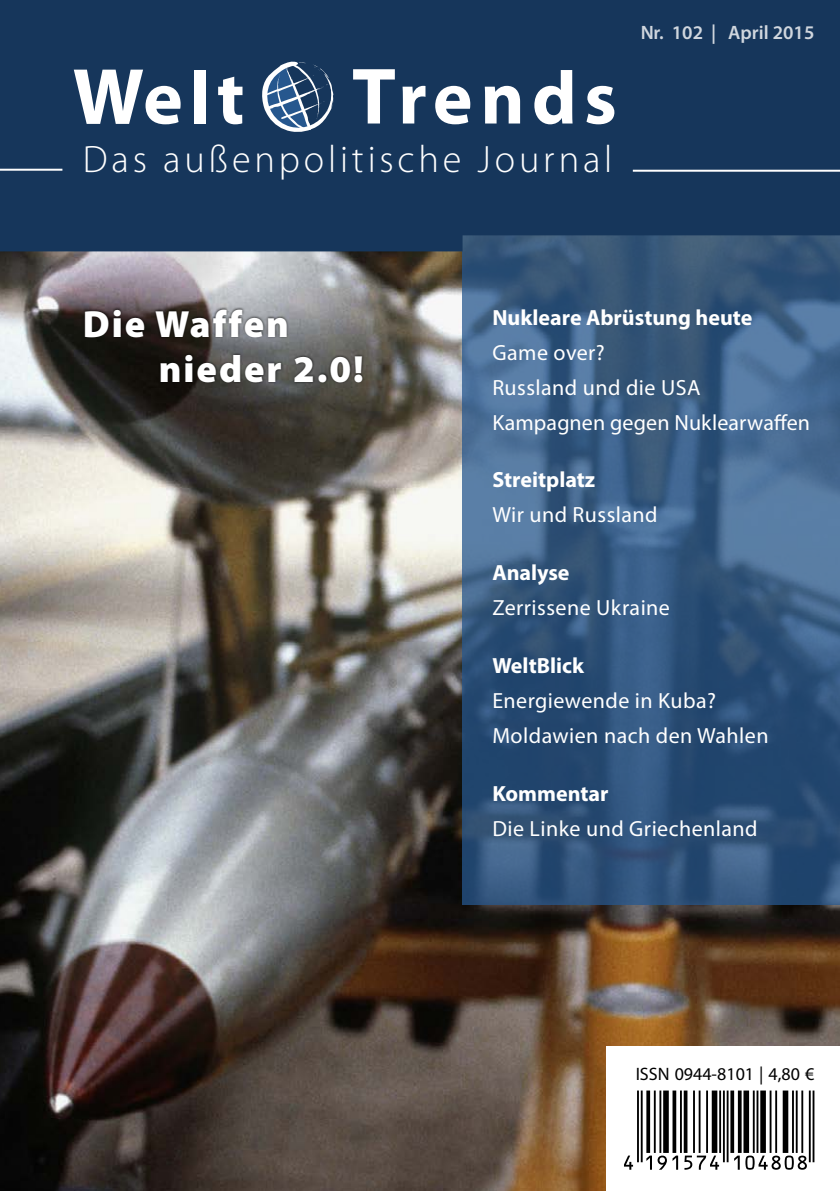
<style>
.page{position:relative;width:840px;height:1191px;background:#fff}
.page>*{position:absolute;margin:0;border:0;box-sizing:border-box;transform-origin:0 0}
.t1{font:300 38.2px "Myriad Pro";letter-spacing:.1em;color:#fff}
.t2{font:900 38px/45.6px "Myriad Pro";letter-spacing:.05em;color:#fff}
.t3{font:22px/35px "Myriad Pro";letter-spacing:.02em;color:#fff}
.t4{font:700 22px "Myriad Pro";color:#fff}
.t5{font:600 19.4px "Myriad Pro";color:#fff}
.t6{font:18px "Myriad Pro";color:#000}
</style>
<div class="page">
<img style="left:0;top:251px;width:839px;height:940px">
<svg style="left:462px;top:251px;width:377px;height:653px;background:#375a81"></svg>
<div style="left:0;top:0;width:839px;height:251px;background:#16365b"></div>
<hr style="left:0;top:169px;width:62px;height:2px;background:#fff">
<hr style="left:632px;top:170px;width:207px;height:2px;background:#fff">
<svg style="left:261px;top:61px;width:72px;height:72px"></svg>
<svg style="left:353px;top:69px;width:41px;height:54px"></svg>
<svg style="left:402px;top:86px;width:23px;height:37px"></svg>
<svg style="left:435px;top:86px;width:35px;height:38px"></svg>
<svg style="left:484px;top:86px;width:36px;height:37px"></svg>
<svg style="left:534px;top:70px;width:38px;height:54px"></svg>
<svg style="left:586px;top:86px;width:28px;height:38px"></svg>
<div style="left:194px;top:70px;width:11px;height:53px;background:#fff"></div>
<svg style="left:218px;top:77px;width:24px;height:47px"></svg>
<svg style="left:74px;top:70px;width:106px;height:54px"></svg>
<div style="left:606px;top:1046px;width:233px;height:145px;background:#fff"></div>
<div style="left:83px;top:307px;width:281px;height:77px;background:#000;opacity:.75"></div>
<svg style="left:624px;top:1090px;width:190px;height:79px"></svg>
<p class="t5" style="left:640px;top:21px;width:176px">Nr. 102 | April 2015</p>
<h1 class="t1" style="left:83px;top:138px;width:530px">Das außenpolitische Journal</h1>
<h2 class="t2" style="left:159px;top:301px;width:206px;text-indent:-76px">Die Waffen nieder 2.0!</h2>
<p class="t4" style="left:492px;top:303px;width:261px">Nukleare Abrüstung heute</p>
<p class="t3" style="left:492px;top:334px;width:319px">Game over?<br>Russland und die USA<br>Kampagnen gegen Nuklearwaffen</p>
<p class="t4" style="left:492px;top:465px;width:104px">Streitplatz</p>
<p class="t3" style="left:492px;top:497px;width:167px">Wir und Russland</p>
<p class="t4" style="left:492px;top:558px;width:79px">Analyse</p>
<p class="t3" style="left:492px;top:590px;width:179px">Zerrissene Ukraine</p>
<p class="t4" style="left:492px;top:651px;width:93px">WeltBlick</p>
<p class="t3" style="left:492px;top:682px;width:277px">Energiewende in Kuba?<br>Moldawien nach den Wahlen</p>
<p class="t4" style="left:492px;top:779px;width:118px">Kommentar</p>
<p class="t3" style="left:492px;top:810px;width:267px">Die Linke und Griechenland</p>
<p class="t6" style="left:635px;top:1062px;width:180px">ISSN 0944-8101 | 4,80 €</p>
</div>
